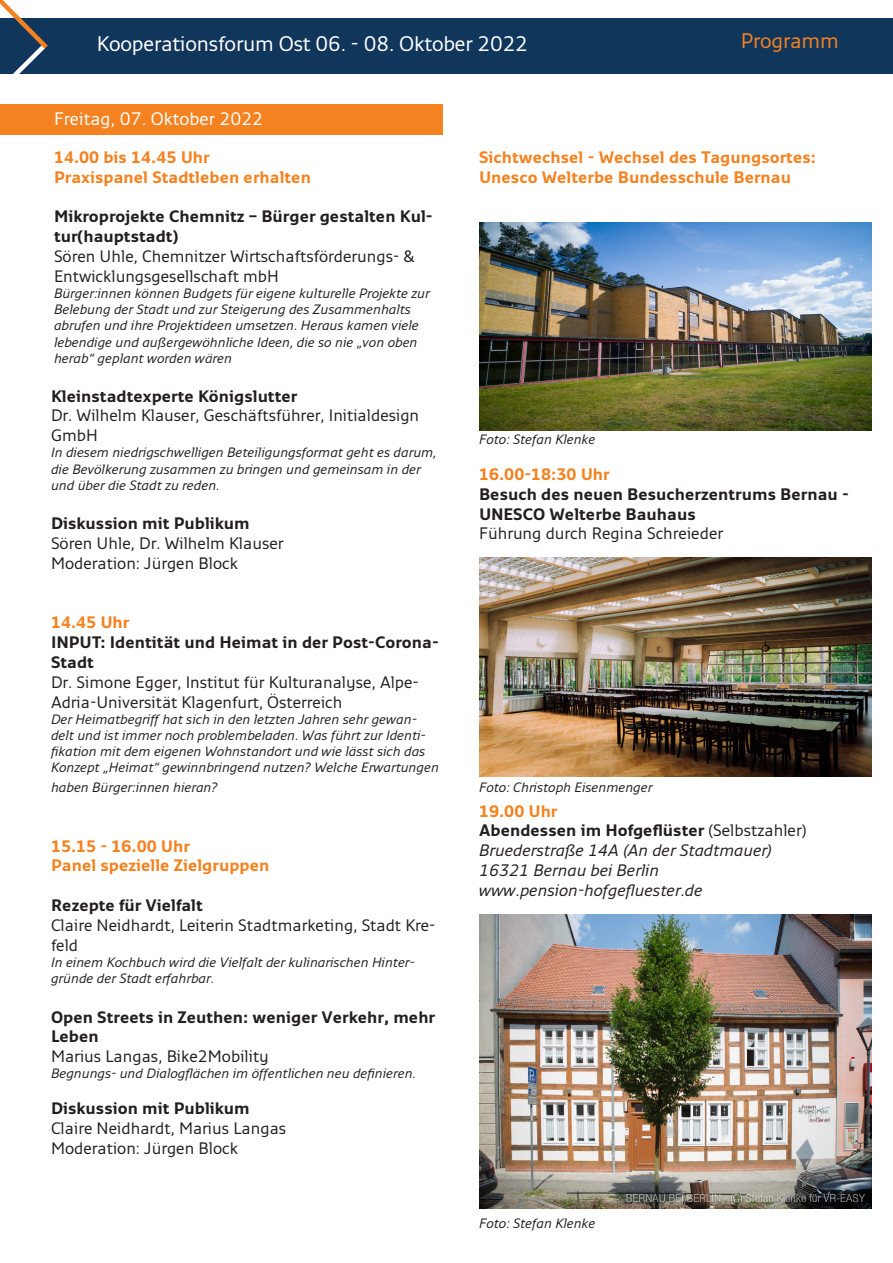
<style>
.page{position:relative;width:893px;height:1263px;background:#fff}
.page>*{position:absolute;margin:0;border:0;box-sizing:border-box;transform-origin:0 0}
.Überschrift_2{font:21px "Monitor";letter-spacing:-.01em;color:#fff}
.Überschrift_2-2{font:21px "Monitor";letter-spacing:-.01em;color:#f58220}
.t1{font:18px "Monitor";color:#fff}
.t2{font:16.5px/19.8px "Monitor";color:#231f20}
.t3{font:700 16.5px/19.8px "Monitor";color:#231f20}
.t4{font:700 16.5px "Monitor";color:#f58220}
.t5{font:italic 16.5px "Monitor";color:#231f20}
.t6{font:italic 13.5px/16.2px "Monitor";color:#231f20}
.s1{font-weight:400}
</style>
<div class="page">
<div style="left:0;top:104px;width:442px;height:31px;background:#f58220"></div>
<div style="left:0;top:18px;width:893px;height:56px;background:#11365c"></div>
<svg style="left:0;top:0;width:48px;height:74px"></svg>
<img style="left:479px;top:557px;width:393px;height:219px">
<img style="left:479px;top:223px;width:392px;height:208px">
<img style="left:479px;top:914px;width:393px;height:295px">
<p class="Überschrift_2" style="left:97px;top:31px;width:433px">Kooperationsforum Ost 06. - 08. Oktober 2022</p>
<p class="t1" style="left:54px;top:108px;width:211px">Freitag, 07. Oktober 2022</p>
<p class="Überschrift_2-2" style="left:741px;top:27px;width:100px">Programm</p>
<p class="t4" style="left:54px;top:147px;width:157px">14.00 bis 14.45 Uhr</p>
<p class="t4" style="left:54px;top:167px;width:259px">Praxispanel Stadtleben erhalten</p>
<p class="t3" style="left:54px;top:206px;width:380px">Mikroprojekte Chemnitz – Bürger gestalten Kul&shy;tur(hauptstadt)</p>
<p class="t2" style="left:54px;top:246px;width:363px">Sören Uhle, Chemnitzer Wirtschaftsförderungs- &amp;</p>
<p class="t2" style="left:54px;top:266px;width:226px">Entwicklungsgesellschaft mbH</p>
<p class="t6" style="left:54px;top:285px;width:377px">Bürger:innen können Budgets für eigene kulturelle Projekte zur</p>
<p class="t6" style="left:54px;top:301px;width:358px">Belebung der Stadt und zur Steigerung des Zusammenhalts</p>
<p class="t6" style="left:54px;top:317px;width:366px">abrufen und ihre Projektideen umsetzen. Heraus kamen viele</p>
<p class="t6" style="left:54px;top:333px;width:365px">lebendige und außergewöhnliche Ideen, die so nie „von oben</p>
<p class="t6" style="left:54px;top:350px;width:179px">herab“ geplant worden wären</p>
<p class="t3" style="left:51px;top:385px;width:248px">Kleinstadtexperte Königslutter</p>
<p class="t2" style="left:51px;top:405px;width:370px">Dr. Wilhelm Klauser, Geschäftsführer, Initialdesign<br>GmbH</p>
<p class="t6" style="left:51px;top:444px;width:387px">In diesem niedrigschwelligen Beteiligungsformat geht es darum, die Bevölkerung zusammen zu bringen und gemeinsam in der und über die Stadt zu reden.</p>
<p class="t3" style="left:51px;top:513px;width:200px">Diskussion mit Publikum</p>
<p class="t2" style="left:51px;top:533px;width:234px">Sören Uhle, Dr. Wilhelm Klauser</p>
<p class="t2" style="left:51px;top:553px;width:189px">Moderation: Jürgen Block</p>
<p class="t4" style="left:51px;top:612px;width:80px">14.45 Uhr</p>
<p class="t3" style="left:51px;top:632px;width:389px">INPUT: Identität und Heimat in der Post-Corona-<br>Stadt</p>
<p class="t2" style="left:51px;top:671px;width:369px">Dr. Simone Egger, Institut für Kulturanalyse, Alpe-<br>Adria-Universität Klagenfurt, Österreich</p>
<p class="t6" style="left:51px;top:710px;width:389px">Der Heimatbegriff hat sich in den letzten Jahren sehr gewan&shy;delt und ist immer noch problembeladen. Was führt zur Identi&shy;fikation mit dem eigenen Wohnstandort und wie lässt sich das Konzept „Heimat“ gewinnbringend nutzen? Welche Erwartungen</p>
<p class="t6" style="left:51px;top:779px;width:168px">haben Bürger:innen hieran?</p>
<p class="t4" style="left:51px;top:836px;width:140px">15.15 - 16.00 Uhr</p>
<p class="t4" style="left:51px;top:855px;width:220px">Panel spezielle Zielgruppen</p>
<p class="t3" style="left:51px;top:895px;width:153px">Rezepte für Vielfalt</p>
<p class="t2" style="left:51px;top:914px;width:386px">Claire Neidhardt, Leiterin Stadtmarketing, Stadt Kre&shy;feld</p>
<p class="t6" style="left:51px;top:953px;width:365px">In einem Kochbuch wird die Vielfalt der kulinarischen Hinter&shy;gründe der Stadt erfahrbar.</p>
<p class="t3" style="left:51px;top:1006px;width:386px">Open Streets in Zeuthen: weniger Verkehr, mehr<br>Leben</p>
<p class="t2" style="left:51px;top:1046px;width:219px">Marius Langas, Bike2Mobility</p>
<p class="t6" style="left:51px;top:1065px;width:366px">Begnungs- und Dialogflächen im öffentlichen neu definieren.</p>
<p class="t3" style="left:51px;top:1098px;width:200px">Diskussion mit Publikum</p>
<p class="t2" style="left:51px;top:1118px;width:237px">Claire Neidhardt, Marius Langas</p>
<p class="t2" style="left:51px;top:1138px;width:189px">Moderation: Jürgen Block</p>
<p class="t4" style="left:479px;top:147px;width:338px">Sichtwechsel - Wechsel des Tagungsortes:</p>
<p class="t4" style="left:479px;top:167px;width:313px">Unesco Welterbe Bundesschule Bernau</p>
<p class="t6" style="left:479px;top:431px;width:118px">Foto: Stefan Klenke</p>
<p class="t4" style="left:479px;top:464px;width:132px">16.00-18:30 Uhr</p>
<p class="t3" style="left:479px;top:483px;width:371px">Besuch des neuen Besucherzentrums Bernau -<br>UNESCO Welterbe Bauhaus</p>
<p class="t2" style="left:479px;top:523px;width:246px">Führung durch Regina Schreieder</p>
<p class="t6" style="left:479px;top:778px;width:175px">Foto: Christoph Eisenmenger</p>
<p class="t4" style="left:479px;top:800px;width:80px">19.00 Uhr</p>
<p class="t3" style="left:479px;top:820px;width:329px">Abendessen im Hofgeflüster <span class="s1">(Selbstzahler)</span></p>
<p class="t5" style="left:479px;top:840px;width:294px">Bruederstraße 14A (An der Stadtmauer)</p>
<p class="t5" style="left:479px;top:860px;width:181px">16321 Bernau bei Berlin</p>
<p class="t5" style="left:479px;top:880px;width:225px">www.pension-hofgefluester.de</p>
<p class="t6" style="left:479px;top:1215px;width:118px">Foto: Stefan Klenke</p>
</div>
